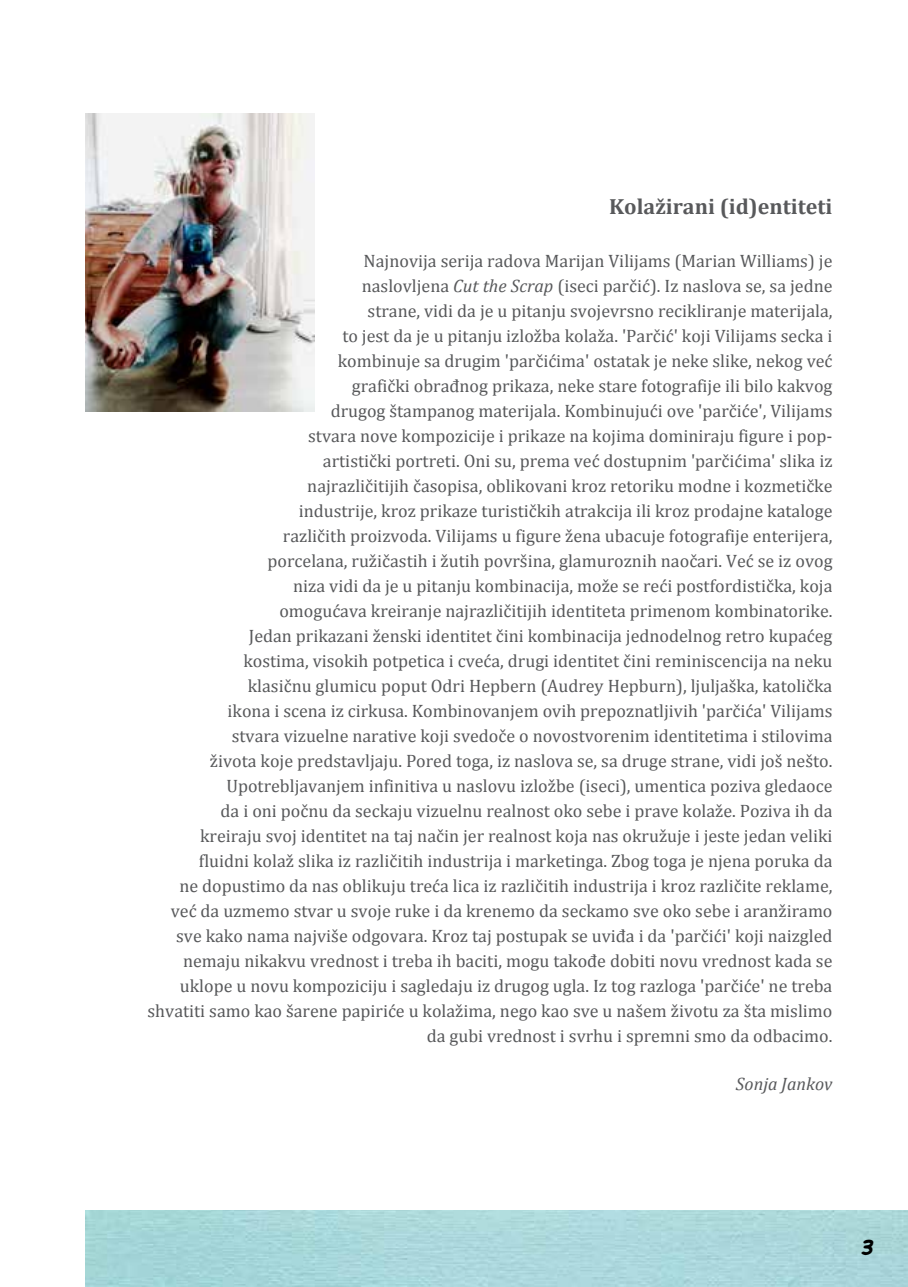
<style>
.page{position:relative;width:908px;height:1287px;background:#fff}
.page>*{position:absolute;margin:0;border:0;box-sizing:border-box;transform-origin:0 0}
.t1{font:700 24px "Digital Strip.BB";color:#000}
.t2{font:700 22px "Cambria";color:#58595b}
.t3{font:18px/25px "Cambria";color:#58595b;text-align:right}
.t4{font:italic 18px "Cambria";color:#58595b}
.s1{font-style:italic}
</style>
<div class="page">
<img style="left:85px;top:113px;width:229px;height:299px">
<p class="t2" style="left:609px;top:191px;width:225px">Kolažirani (id)entiteti</p>
<p class="t3" style="left:147px;top:249px;width:686px">Najnovija serija radova Marijan Vilijams (Marian Williams) je<br>naslovljena <span class="s1">Cut the Scrap</span> (iseci parčić). Iz naslova se, sa jedne<br>strane, vidi da je u pitanju svojevrsno recikliranje materijala,<br>to jest da je u pitanju izložba kolaža. 'Parčić' koji Vilijams secka i<br>kombinuje sa drugim 'parčićima' ostatak je neke slike, nekog već<br>grafički obrađnog prikaza, neke stare fotografije ili bilo kakvog<br>drugog štampanog materijala. Kombinujući ove 'parčiće', Vilijams<br>stvara nove kompozicije i prikaze na kojima dominiraju figure i pop-<br>artistički portreti. Oni su, prema već dostupnim 'parčićima' slika iz<br>najrazličitijih časopisa, oblikovani kroz retoriku modne i kozmetičke<br>industrije, kroz prikaze turističkih atrakcija ili kroz prodajne kataloge<br>različith proizvoda. Vilijams u figure žena ubacuje fotografije enterijera,<br>porcelana, ružičastih i žutih površina, glamuroznih naočari. Već se iz ovog<br>niza vidi da je u pitanju kombinacija, može se reći postfordistička, koja<br>omogućava kreiranje najrazličitijih identiteta primenom kombinatorike.<br>Jedan prikazani ženski identitet čini kombinacija jednodelnog retro kupaćeg<br>kostima, visokih potpetica i cveća, drugi identitet čini reminiscencija na neku<br>klasičnu glumicu poput Odri Hepbern (Audrey Hepburn), ljuljaška, katolička<br>ikona i scena iz cirkusa. Kombinovanjem ovih prepoznatljivih 'parčića' Vilijams<br>stvara vizuelne narative koji svedoče o novostvorenim identitetima i stilovima<br>života koje predstavljaju. Pored toga, iz naslova se, sa druge strane, vidi još nešto.<br>Upotrebljavanjem infinitiva u naslovu izložbe (iseci), umentica poziva gledaoce<br>da i oni počnu da seckaju vizuelnu realnost oko sebe i prave kolaže. Poziva ih da<br>kreiraju svoj identitet na taj način jer realnost koja nas okružuje i jeste jedan veliki fluidni kolaž slika iz različitih industrija i marketinga. Zbog toga je njena poruka da<br>ne dopustimo da nas oblikuju treća lica iz različitih industrija i kroz različite reklame,<br>već da uzmemo stvar u svoje ruke i da krenemo da seckamo sve oko sebe i aranžiramo sve kako nama najviše odgovara. Kroz taj postupak se uviđa i da 'parčići' koji naizgled nemaju nikakvu vrednost i treba ih baciti, mogu takođe dobiti novu vrednost kada se uklope u novu kompoziciju i sagledaju iz drugog ugla. Iz tog razloga 'parčiće' ne treba shvatiti samo kao šarene papiriće u kolažima, nego kao sve u našem životu za šta mislimo da gubi vrednost i svrhu i spremni smo da odbacimo.</p>
<p class="t4" style="left:735px;top:1071px;width:98px">Sonja Jankov</p>
<h1 class="t1" style="left:860px;top:1237px;width:14px">3</h1>
</div>
